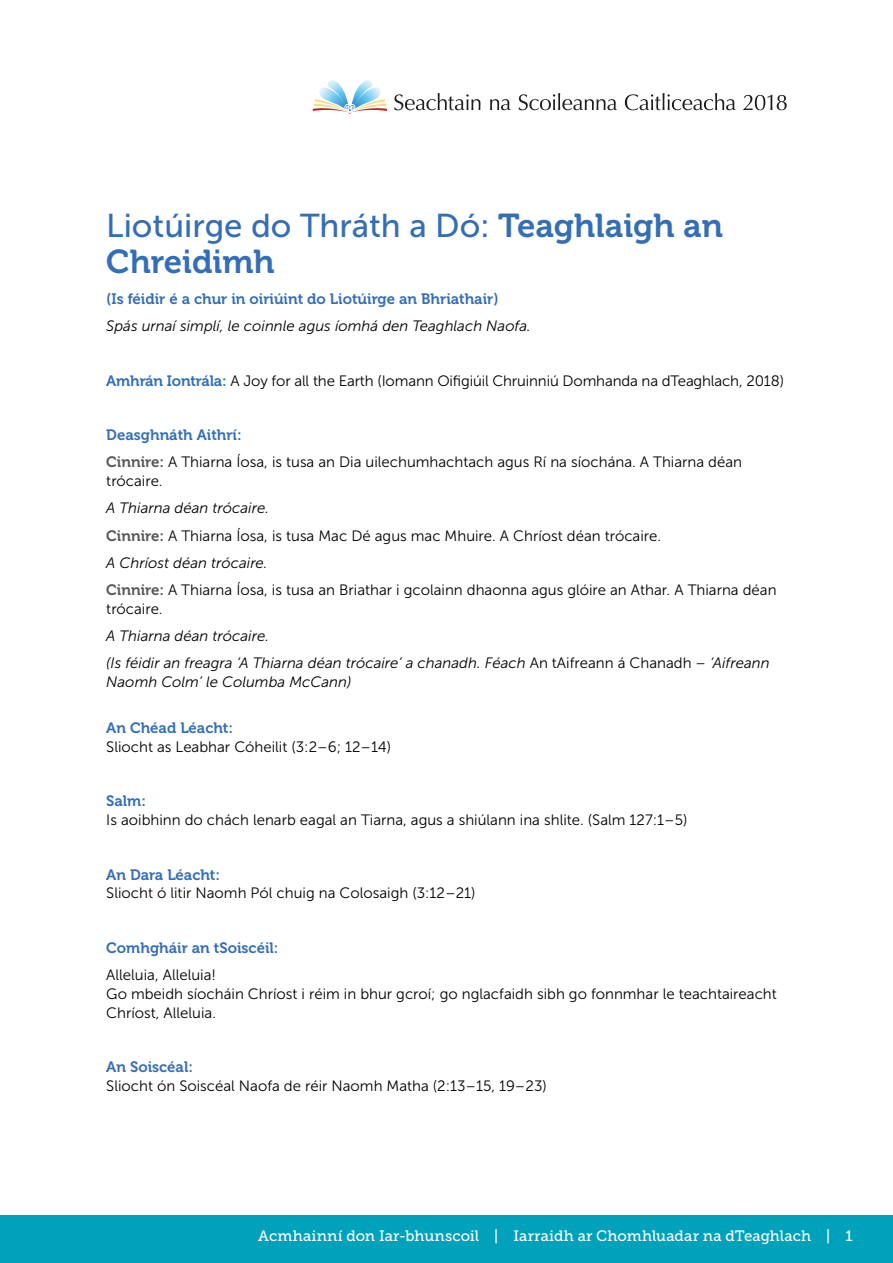
<style>
.page{position:relative;width:893px;height:1263px;background:#fff}
.page>*{position:absolute;margin:0;border:0;box-sizing:border-box;transform-origin:0 0}
.t1{font:33px "Museo Sans 500";color:#336eb6}
.t2{font:33px "Museo 700";color:#336eb6}
.t3{font:15px/18.8px "Museo Sans 300";color:#000}
.t4{font:italic 15px/27.3px "Museo Sans 300";color:#000}
.t5{font:15px "Museo 700";color:#336eb6}
.t6{font:15px "Museo Slab 500";letter-spacing:.005em;color:#fff}
.s1{font-family:"Museo 700"}
.s2{font-family:"Museo 700";color:#336eb6}
.s3{font-family:"Museo 700";color:#575756}
.s4{font-style:italic}
.s5{font-style:normal}
</style>
<div class="page">
<div style="left:0;top:1215px;width:893px;height:48px;background:#00a1ba"></div>
<svg style="left:394px;top:93px;width:86px;height:17px"></svg>
<svg style="left:490px;top:99px;width:20px;height:11px"></svg>
<svg style="left:519px;top:93px;width:98px;height:17px"></svg>
<svg style="left:625px;top:93px;width:111px;height:17px"></svg>
<svg style="left:743px;top:95px;width:44px;height:15px"></svg>
<svg style="left:313px;top:80px;width:74px;height:34px"></svg>
<h1 class="t1" style="left:106px;top:208px;width:618px">Liotúirge do Thráth a Dó: <span class="s1">Teaghlaigh an</span></h1>
<h1 class="t2" style="left:106px;top:243px;width:170px">Chreidimh</h1>
<p class="t5" style="left:106px;top:290px;width:394px">(Is féidir é a chur in oiriúint do Liotúirge an Bhriathair)</p>
<p class="t4" style="left:106px;top:312px;width:426px">Spás urnaí simplí, le coinnle agus íomhá den Teaghlach Naofa.</p>
<p class="t3" style="left:106px;top:371px;width:679px"><span class="s2">Amhrán Iontrála:</span> A Joy for all the Earth (Iomann Oifigiúil Chruinniú Domhanda na dTeaghlach, 2018)</p>
<p class="t5" style="left:106px;top:426px;width:137px">Deasghnáth Aithrí:</p>
<p class="t3" style="left:106px;top:453px;width:637px"><span class="s3">Cinnire:</span> A Thiarna Íosa, is tusa an Dia uilechumhachtach agus Rí na síochána. A Thiarna déan trócaire.</p>
<p class="t3" style="left:106px;top:495px;width:672px;line-height:27.3px"><span class="s4">A Thiarna déan trócaire.<br></span><span class="s3">Cinnire:</span> A Thiarna Íosa, is tusa Mac Dé agus mac Mhuire. A Chríost déan trócaire.<br><span class="s4">A Chríost déan trócaire.<br></span><span class="s3">Cinnire:</span> A Thiarna Íosa, is tusa an Briathar i gcolainn dhaonna agus glóire an Athar. A Thiarna déan</p>
<p class="t3" style="left:106px;top:599px;width:58px">trócaire.</p>
<p class="t4" style="left:106px;top:622px;width:665px">A Thiarna déan trócaire.<br>(Is féidir an freagra ‘A Thiarna déan trócaire’ a chanadh. Féach <span class="s5">An tAifreann á Chanadh</span> – ‘Aifreann</p>
<p class="t4" style="left:106px;top:668px;width:247px">Naomh Colm’ le Columba McCann)</p>
<p class="t5" style="left:106px;top:719px;width:128px">An Chéad Léacht:</p>
<p class="t3" style="left:106px;top:737px;width:286px">Sliocht as Leabhar Cóheilit (3:2–6; 12–14)</p>
<p class="t5" style="left:106px;top:793px;width:41px">Salm:</p>
<p class="t3" style="left:106px;top:811px;width:583px">Is aoibhinn do chách lenarb eagal an Tiarna, agus a shiúlann ina shlite. (Salm 127:1–5)</p>
<p class="t5" style="left:106px;top:866px;width:115px">An Dara Léacht:</p>
<p class="t3" style="left:106px;top:884px;width:371px">Sliocht ó litir Naomh Pól chuig na Colosaigh (3:12–21)</p>
<p class="t5" style="left:106px;top:939px;width:174px">Comhgháir an tSoiscéil:</p>
<p class="t3" style="left:106px;top:966px;width:672px">Alleluia, Alleluia!<br>Go mbeidh síocháin Chríost i réim in bhur gcroí; go nglacfaidh sibh go fonnmhar le teachtaireacht<br>Chríost, Alleluia.</p>
<p class="t5" style="left:106px;top:1059px;width:88px">An Soiscéal:</p>
<p class="t3" style="left:106px;top:1076px;width:442px">Sliocht ón Soiscéal Naofa de réir Naomh Matha (2:13–15, 19–23)</p>
<p class="t6" style="left:258px;top:1227px;width:596px">Acmhainní don Iar-bhunscoil | Iarraidh ar Chomhluadar na dTeaghlach | 1</p>
</div>
